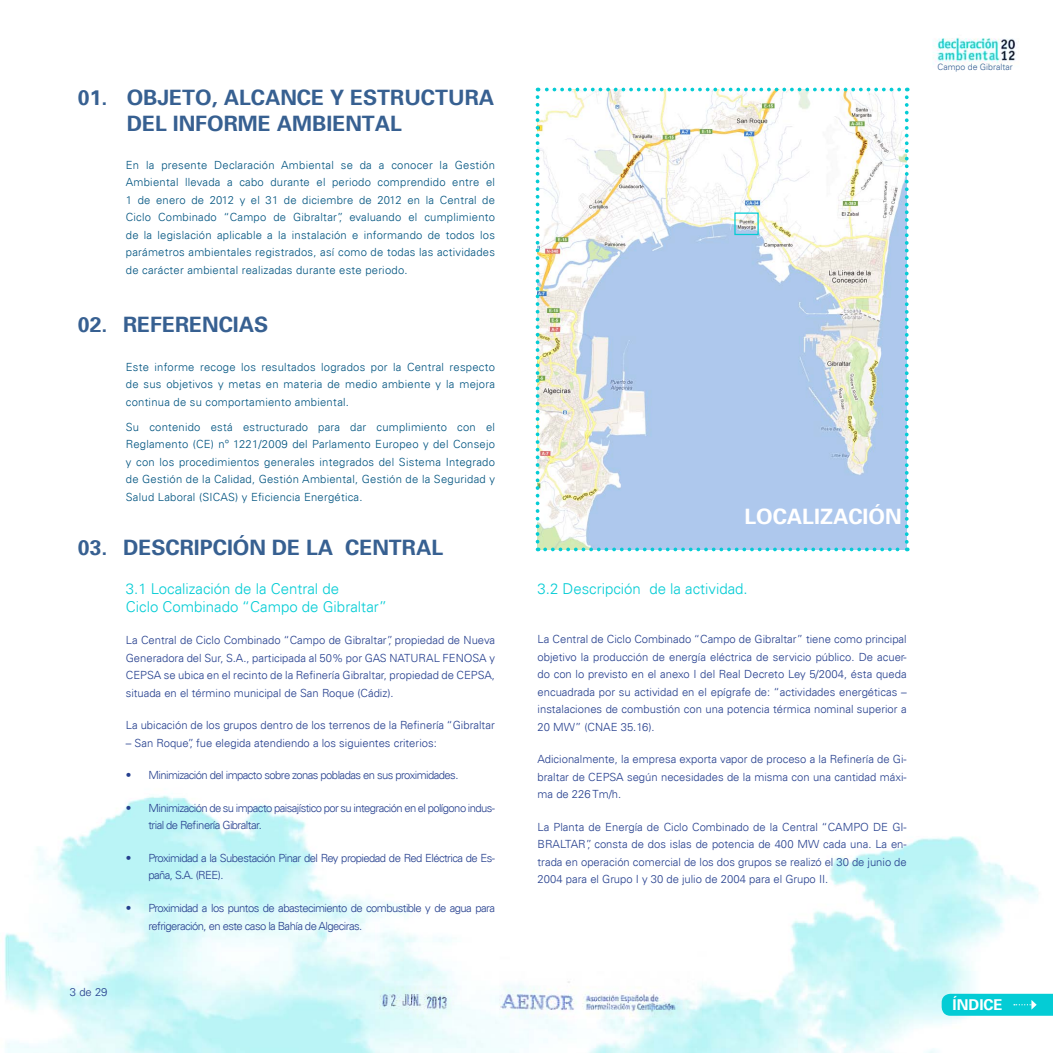
<style>
.page{position:relative;width:1053px;height:1053px;background:#fff}
.page>*{position:absolute;margin:0;border:0;box-sizing:border-box;transform-origin:0 0}
.t1{font:700 21.25px/25.5px "Univers 65";color:#376091}
.t2{font:700 21.25px "Univers 65";color:#fff}
.t3{font:300 15px/17.5px "Univers LT Std";color:#04ccd5}
.t4{font:700 15px "Univers 65";color:#fff}
.t5{font:300 11.25px/17.5px "Univers LT Std";letter-spacing:-.05em;color:#253f8e;text-align:justify}
.t6{font:300 11.25px/17.5px "Univers LT Std";letter-spacing:.02em;color:#005480;text-align:justify}
.t7{font:300 11.25px "Univers LT Std";color:#253f8e}
.t8{font:300 8.75px "Univers LT Std";color:#376091}
</style>
<div class="page">
<img style="left:4px;top:37px;width:1048px;height:1015px">
<svg style="left:941px;top:993px;width:111px;height:22px;background:#13cfd7"></svg>
<img style="left:349px;top:971px;width:354px;height:58px">
<svg style="left:535px;top:88px;width:373px;height:463px"></svg>
<div style="left:734px;top:212px;width:24px;height:23px;border:1px solid #04ccd5"></div>
<p class="t1" style="left:127px;top:84px;width:369px;text-indent:-49px">01. OBJETO, ALCANCE Y ESTRUCTURA<br>DEL INFORME AMBIENTAL</p>
<p class="t6" style="left:126px;top:156px;width:370px">En la presente Declaración Ambiental se da a conocer la Gestión Ambiental llevada a cabo durante el periodo comprendido entre el 1 de enero de 2012 y el 31 de diciembre de 2012 en la Central de Ciclo Combinado “Campo de Gibraltar”, evaluando el cumplimiento de la legislación aplicable a la instalación e informando de todos los parámetros ambientales registrados, así como de todas las actividades de carácter ambiental realizadas durante este periodo.</p>
<p class="t1" style="left:78px;top:311px;width:192px">02. REFERENCIAS</p>
<p class="t6" style="left:126px;top:358px;width:370px">Este informe recoge los resultados logrados por la Central respecto de sus objetivos y metas en materia de medio ambiente y la mejora continua de su comportamiento ambiental.</p>
<p class="t6" style="left:126px;top:418px;width:370px">Su contenido está estructurado para dar cumplimiento con el Reglamento (CE) nº 1221/2009 del Parlamento Europeo y del Consejo y con los procedimientos generales integrados del Sistema Integrado de Gestión de la Calidad, Gestión Ambiental, Gestión de la Seguridad y Salud Laboral (SICAS) y Eficiencia Energética.</p>
<p class="t1" style="left:78px;top:533px;width:367px">03. DESCRIPCIÓN DE LA CENTRAL</p>
<p class="t3" style="left:126px;top:580px;width:263px">3.1 Localización de la Central de<br>Ciclo Combinado “Campo de Gibraltar”</p>
<p class="t5" style="left:126px;top:631px;width:370px">La Central de Ciclo Combinado “Campo de Gibraltar”, propiedad de Nueva Generadora del Sur, S.A., participada al 50% por GAS NATURAL FENOSA y CEPSA se ubica en el recinto de la Refinería Gibraltar, propiedad de CEPSA, situada en el término municipal de San Roque (Cádiz).</p>
<p class="t7" style="left:126px;top:718px;width:370px">La ubicación de los grupos dentro de los terrenos de la Refinería “Gibraltar</p>
<p class="t7" style="left:126px;top:736px;width:312px">– San Roque”, fue elegida atendiendo a los siguientes criterios:</p>
<p class="t5" style="left:126px;top:766px;width:334px">• Minimización del impacto sobre zonas pobladas en sus proximidades.</p>
<p class="t5" style="left:148px;top:799px;width:348px;text-indent:-22px">• Minimización de su impacto paisajístico por su integración en el polígono indus&shy;trial de Refinería Gibraltar.</p>
<p class="t5" style="left:148px;top:849px;width:348px;text-indent:-22px">• Proximidad a la Subestación Pinar del Rey propiedad de Red Eléctrica de Es&shy;paña, S.A. (REE).</p>
<p class="t5" style="left:148px;top:899px;width:348px;text-indent:-22px">• Proximidad a los puntos de abastecimiento de combustible y de agua para refrigeración, en este caso la Bahía de Algeciras.</p>
<p class="t5" style="left:70px;top:983px;width:39px">3 de 29</p>
<p class="t8" style="left:937px;top:61px;width:77px">Campo de Gibraltar</p>
<p class="t2" style="left:744px;top:503px;width:159px">LOCALIZACIÓN</p>
<p class="t3" style="left:537px;top:580px;width:212px">3.2 Descripción de la actividad.</p>
<p class="t5" style="left:537px;top:630px;width:370px">La Central de Ciclo Combinado “Campo de Gibraltar” tiene como principal objetivo la producción de energía eléctrica de servicio público. De acuer&shy;do con lo previsto en el anexo I del Real Decreto Ley 5/2004, ésta queda encuadrada por su actividad en el epígrafe de: “actividades energéticas – instalaciones de combustión con una potencia térmica nominal superior a 20 MW” (CNAE 35.16).</p>
<p class="t5" style="left:537px;top:750px;width:370px">Adicionalmente, la empresa exporta vapor de proceso a la Refinería de Gi&shy;braltar de CEPSA según necesidades de la misma con una cantidad máxi&shy;ma de 226 Tm/h.</p>
<p class="t5" style="left:537px;top:817px;width:371px">La Planta de Energía de Ciclo Combinado de la Central “CAMPO DE GI-BRALTAR”, consta de dos islas de potencia de 400 MW cada una. La en&shy;trada en operación comercial de los dos grupos se realizó el 30 de junio de 2004 para el Grupo I y 30 de julio de 2004 para el Grupo II.</p>
<h2 class="t4" style="left:952px;top:994px;width:52px">ÍNDICE</h2>
</div>
